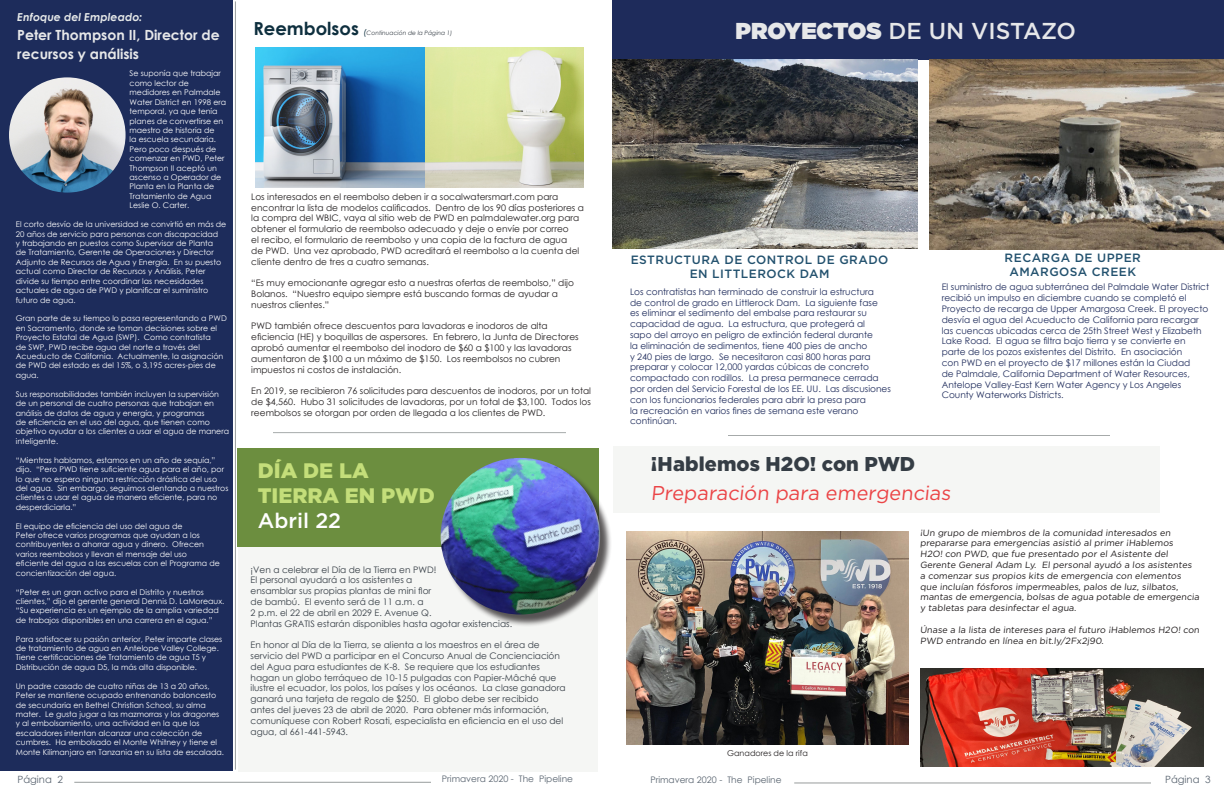
<style>
.page{position:relative;width:1224px;height:792px;background:#fff}
.page>*{position:absolute;margin:0;border:0;box-sizing:border-box;transform-origin:0 0}
.t1{font:500 23px "Gotham";color:#e6e7e9}
.t2{font:900 21px/25.2px "Gotham";color:#c4de7a}
.t3{font:500 21px "Gotham";color:#fff}
.t4{font:20px "Gotham";color:#eb4547}
.t5{font:900 20px "Gotham";letter-spacing:.005em;color:#353d45}
.t6{font:700 18px "Century Gothic";color:#0e2f3e}
.t7{font:700 14px/19px "Century Gothic";color:#e7e8e9}
.t8{font:500 12px/14.4px "Gotham";letter-spacing:.04em;color:#22516e;text-align:center}
.t9{font:italic 700 11px "Century Gothic";letter-spacing:.005em;color:#e6e9e9}
.t10{font:10px "Century Gothic";color:#58636f}
.t11{font:9px/10.8px "Century Gothic";color:#1e2b5b}
.t12{font:9px/10.8px "Century Gothic";color:#231f20}
.t13{font:9px/10.8px "Century Gothic";color:#353d45}
.t14{font:9px/10.8px "Gotham";color:#231f20}
.t15{font:9px "Century Gothic";color:#58636f}
.t16{font:8px "Century Gothic";color:#231f20}
.t17{font:7.8px/9.4px "Century Gothic";color:#fff}
.t18{font:italic 6px "Century Gothic";color:#353d45}
.s1{font-family:"Futura BT";font-weight:500;font-size:8px;color:#0e2f3e}
.s2{font-weight:900}
</style>
<div class="page">
<div style="left:238px;top:543px;width:360px;height:229px;background:#f5f6f4"></div>
<div style="left:613px;top:0;width:611px;height:60px;background:#1e2b5b"></div>
<div style="left:0;top:0;width:233px;height:770px;background:#1d2c5b"></div>
<img style="left:425px;top:48px;width:159px;height:139px">
<hr style="left:74px;top:782px;width:357px;height:1px;background:#979c9c">
<hr style="left:794px;top:782px;width:357px;height:1px;background:#979c9c">
<hr style="left:235px;top:1px;width:1px;height:769px;background:#979c9c">
<hr style="left:274px;top:432px;width:292px;height:1px;background:#979c9c">
<img style="left:9px;top:77px;width:117px;height:116px">
<img style="left:612px;top:60px;width:306px;height:188px">
<img style="left:930px;top:60px;width:293px;height:189px">
<img style="left:256px;top:48px;width:169px;height:139px">
<div style="left:238px;top:448px;width:361px;height:99px;background:#6c8e3f"></div>
<div style="left:442px;top:459px;width:170px;height:168px;background:#231f20;opacity:.75"></div>
<img style="left:441px;top:458px;width:159px;height:157px">
<img style="left:626px;top:531px;width:283px;height:213px">
<div style="left:613px;top:446px;width:547px;height:67px;background:#f5f6f4"></div>
<hr style="left:729px;top:435px;width:380px;height:1px;background:#979c9c">
<img style="left:921px;top:668px;width:282px;height:98px">
<p class="t9" style="left:17px;top:8px;width:127px">Enfoque del Empleado:</p>
<p class="t7" style="left:17px;top:24px;width:204px">Peter Thompson II, Director de recursos y análisis</p>
<p class="t17" style="left:130px;top:69px;width:98px">Se suponía que trabajar como lector de medidores en Palmdale<br>Water District en 1998 era temporal, ya que tenía planes de convertirse en maestro de historia de<br>la escuela secundaria.<br>Pero poco después de comenzar en PWD, Peter<br>Thompson II aceptó un ascenso a Operador de<br>Planta en la Planta de<br>Tratamiento de Agua<br>Leslie O. Carter.</p>
<p class="t17" style="left:16px;top:220px;width:212px">El corto desvío de la universidad se convirtió en más de 20 años de servicio para personas con discapacidad<br>y trabajando en puestos como Supervisor de Planta<br>de Tratamiento, Gerente de Operaciones y Director Adjunto de Recursos de Agua y Energía. En su puesto actual como Director de Recursos y Análisis, Peter divide su tiempo entre coordinar las necesidades actuales de agua de PWD y planificar el suministro futuro de agua.</p>
<p class="t17" style="left:16px;top:314px;width:213px">Gran parte de su tiempo lo pasa representando a PWD en Sacramento, donde se toman decisiones sobre el Proyecto Estatal de Agua (SWP). Como contratista<br>de SWP, PWD recibe agua del norte a través del Acueducto de California. Actualmente, la asignación de PWD del estado es del 15%, o 3,195 acres-pies de agua.</p>
<p class="t17" style="left:16px;top:389px;width:215px">Sus responsabilidades también incluyen la supervisión de un personal de cuatro personas que trabajan en análisis de datos de agua y energía, y programas<br>de eficiencia en el uso del agua, que tienen como objetivo ayudar a los clientes a usar el agua de manera inteligente.</p>
<p class="t17" style="left:16px;top:455px;width:214px">“Mientras hablamos, estamos en un año de sequía,” dijo. “Pero PWD tiene suficiente agua para el año, por lo que no espero ninguna restricción drástica del uso del agua. Sin embargo, seguimos alentando a nuestros clientes a usar el agua de manera eficiente, para no desperdiciarla.”</p>
<p class="t17" style="left:16px;top:521px;width:206px">El equipo de eficiencia del uso del agua de<br>Peter ofrece varios programas que ayudan a los contribuyentes a ahorrar agua y dinero. Ofrecen varios reembolsos y llevan el mensaje del uso eficiente del agua a las escuelas con el Programa de concientización del agua.</p>
<p class="t17" style="left:16px;top:587px;width:210px">“Peter es un gran activo para el Distrito y nuestros clientes,” dijo el gerente general Dennis D. LaMoreaux. “Su experiencia es un ejemplo de la amplia variedad de trabajos disponibles en una carrera en el agua.”</p>
<p class="t17" style="left:16px;top:634px;width:208px">Para satisfacer su pasión anterior, Peter imparte clases de tratamiento de agua en Antelope Valley College.<br>Tiene certificaciones de Tratamiento de agua T5 y Distribución de agua D5, la más alta disponible.</p>
<p class="t17" style="left:16px;top:681px;width:210px">Un padre casado de cuatro niñas de 13 a 20 años, Peter se mantiene ocupado entrenando baloncesto de secundaria en Bethel Christian School, su alma mater. Le gusta jugar a las mazmorras y los dragones y al embolsamiento, una actividad en la que los escaladores intentan alcanzar una colección de cumbres. Ha embolsado el Monte Whitney y tiene el Monte Kilimanjaro en Tanzania en su lista de escalada.</p>
<p class="t6" style="left:253px;top:15px;width:107px">Reembolsos</p>
<p class="t18" style="left:364px;top:29px;width:90px"><span class="s1">(</span>Continuación de la Página 1)</p>
<p class="t12" style="left:251px;top:191px;width:334px">Los interesados en el reembolso deben ir a socalwatersmart.com para encontrar la lista de modelos calificados. Dentro de los 90 días posteriores a la compra del WBIC, vaya al sitio web de PWD en palmdalewater.org para obtener el formulario de reembolso adecuado y deje o envíe por correo<br>el recibo, el formulario de reembolso y una copia de la factura de agua<br>de PWD. Una vez aprobado, PWD acreditará el reembolso a la cuenta del cliente dentro de tres a cuatro semanas.</p>
<p class="t12" style="left:251px;top:278px;width:324px">“Es muy emocionante agregar esto a nuestras ofertas de reembolso,” dijo<br>Bolanos. “Nuestro equipo siempre está buscando formas de ayudar a nuestros clientes.”</p>
<p class="t12" style="left:251px;top:321px;width:329px">PWD también ofrece descuentos para lavadoras e inodoros de alta eficiencia (HE) y boquillas de aspersores. En febrero, la Junta de Directores aprobó aumentar el reembolso del inodoro de $60 a $100 y las lavadoras aumentaron de $100 a un máximo de $150. Los reembolsos no cubren impuestos ni costos de instalación.</p>
<p class="t12" style="left:251px;top:386px;width:341px;text-align:justify">En 2019, se recibieron 76 solicitudes para descuentos de inodoros, por un total de $4,560. Hubo 31 solicitudes de lavadoras, por un total de $3,100. Todos los reembolsos se otorgan por orden de llegada a los clientes de PWD.</p>
<p class="t2" style="left:258px;top:457px;width:179px">DÍA DE LA<br>TIERRA EN PWD</p>
<p class="t3" style="left:258px;top:507px;width:85px">Abril 22</p>
<p class="t13" style="left:251px;top:564px;width:263px">¡Ven a celebrar el Día de la Tierra en PWD!<br>El personal ayudará a los asistentes a<br>ensamblar sus propias plantas de mini flor<br>de bambú. El evento será de 11 a.m. a<br>2 p.m. el 22 de abril en 2029 E. Avenue Q.<br>Plantas GRATIS estarán disponibles hasta agotar existencias.</p>
<p class="t13" style="left:251px;top:639px;width:317px">En honor al Día de la Tierra, se alienta a los maestros en el área de servicio del PWD a participar en el Concurso Anual de Concienciación del Agua para estudiantes de K-8. Se requiere que los estudiantes hagan un globo terráqueo de 10-15 pulgadas con Papier-Mâché que ilustre el ecuador, los polos, los países y los océanos. La clase ganadora ganará una tarjeta de regalo de $250. El globo debe ser recibido<br>antes del jueves 23 de abril de 2020. Para obtener más información, comuníquese con Robert Rosati, especialista en eficiencia en el uso del agua, al 661-441-5943.</p>
<p class="t1" style="left:735px;top:15px;width:342px"><span class="s2">PROYECTOS</span> DE UN VISTAZO</p>
<p class="t8" style="left:631px;top:252px;width:259px">ESTRUCTURA DE CONTROL DE GRADO<br>EN LITTLEROCK DAM</p>
<p class="t11" style="left:630px;top:286px;width:262px">Los contratistas han terminado de construir la estructura<br>de control de grado en Littlerock Dam. La siguiente fase<br>es eliminar el sedimento del embalse para restaurar su capacidad de agua. La estructura, que protegerá al<br>sapo del arroyo en peligro de extinción federal durante<br>la eliminación de sedimentos, tiene 400 pies de ancho<br>y 240 pies de largo. Se necesitaron casi 800 horas para preparar y colocar 12,000 yardas cúbicas de concreto compactado con rodillos. La presa permanece cerrada por orden del Servicio Forestal de los EE. UU. Las discusiones con los funcionarios federales para abrir la presa para<br>la recreación en varios fines de semana este verano continúan.</p>
<p class="t8" style="left:1005px;top:250px;width:138px">RECARGA DE UPPER<br>AMARGOSA CREEK</p>
<p class="t11" style="left:942px;top:282px;width:269px">El suministro de agua subterránea del Palmdale Water District recibió un impulso en diciembre cuando se completó el Proyecto de recarga de Upper Amargosa Creek. El proyecto desvía el agua del Acueducto de California para recargar las cuencas ubicadas cerca de 25th Street West y Elizabeth Lake Road. El agua se filtra bajo tierra y se convierte en parte de los pozos existentes del Distrito. En asociación<br>con PWD en el proyecto de $17 millones están la Ciudad<br>de Palmdale, California Department of Water Resources, Antelope Valley-East Kern Water Agency y Los Angeles County Waterworks Districts.</p>
<p class="t5" style="left:651px;top:451px;width:266px">¡Hablemos H2O! con PWD</p>
<p class="t4" style="left:651px;top:480px;width:304px">Preparación para emergencias</p>
<p class="t16" style="left:727px;top:748px;width:82px">Ganadores de la rifa</p>
<p class="t14" style="left:920px;top:527px;width:282px">¡Un grupo de miembros de la comunidad interesados en prepararse para emergencias asistió al primer ¡Hablemos<br>H2O! con PWD, que fue presentado por el Asistente del Gerente General Adam Ly. El personal ayudó a los asistentes a comenzar sus propios kits de emergencia con elementos que incluían fósforos impermeables, palos de luz, silbatos, mantas de emergencia, bolsas de agua potable de emergencia y tabletas para desinfectar el agua.</p>
<p class="t14" style="left:920px;top:624px;width:282px">Únase a la lista de intereses para el futuro ¡Hablemos H2O! con<br>PWD entrando en línea en bit.ly/2Fx2j90.</p>
<p class="t10" style="left:18px;top:772px;width:47px">Página 2</p>
<p class="t15" style="left:442px;top:773px;width:133px">Primavera 2020 - The Pipeline</p>
<p class="t15" style="left:650px;top:774px;width:133px">Primavera 2020 - The Pipeline</p>
<p class="t10" style="left:1165px;top:772px;width:47px">Página 3</p>
</div>
